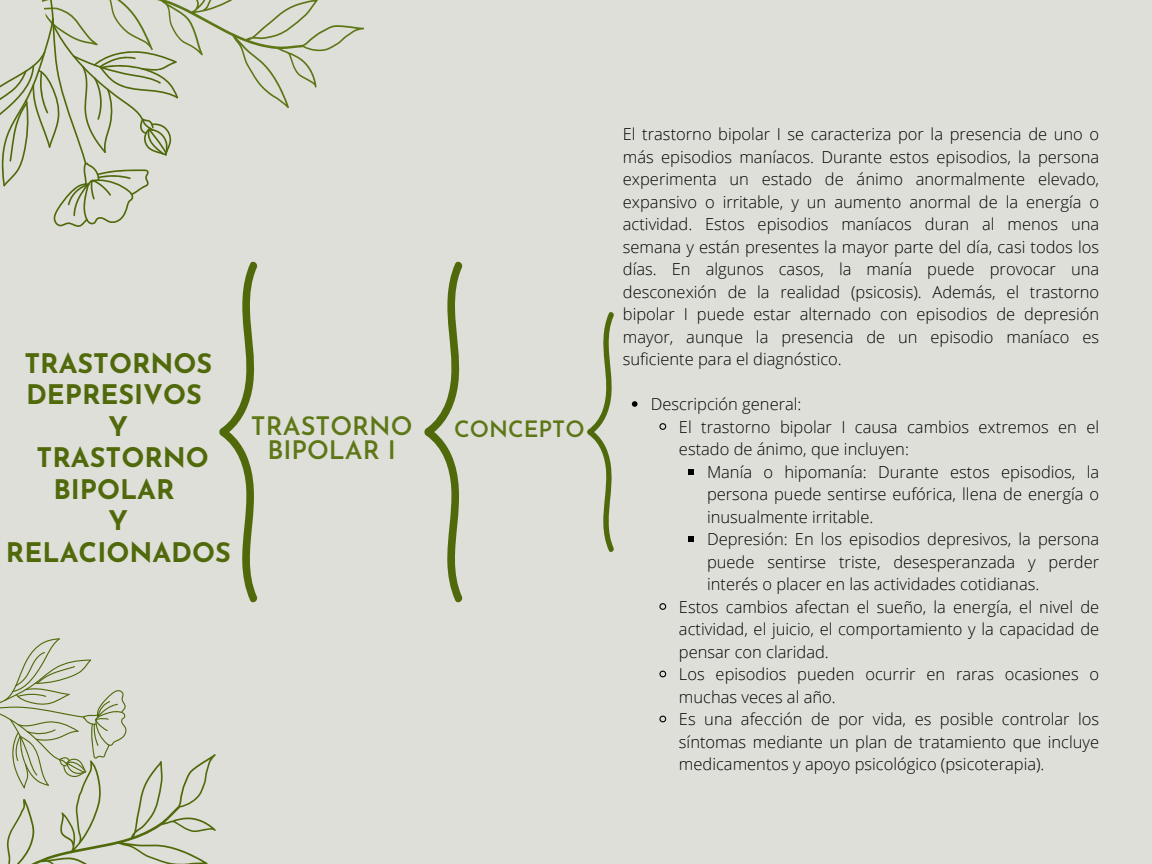
<style>
.page{position:relative;width:1152px;height:864px;background:#dedfd9}
.page>*{position:absolute;margin:0;border:0;box-sizing:border-box;transform-origin:0 0}
.t1{font:700 27px/31.5px "Josefin Sans";color:#50690b;text-align:center}
.t2{font:600 25.5px/24.8px "Josefin Sans";color:#5d7616;text-align:center}
.t3{font:600 22.5px "Josefin Sans";color:#5d7616}
.t4{font:300 16.5px/22.5px "Open Sans";color:#000;text-align:justify}
</style>
<div class="page">
<svg style="left:7px;top:754px;width:209px;height:110px"></svg>
<svg style="left:178px;top:0;width:186px;height:108px"></svg>
<svg style="left:0;top:638px;width:127px;height:150px"></svg>
<svg style="left:0;top:0;width:178px;height:227px"></svg>
<svg style="left:632px;top:401px;width:6px;height:6px"></svg>
<svg style="left:659px;top:423px;width:8px;height:7px"></svg>
<svg style="left:688px;top:469px;width:6px;height:5px"></svg>
<svg style="left:688px;top:536px;width:6px;height:6px"></svg>
<svg style="left:659px;top:603px;width:8px;height:7px"></svg>
<svg style="left:659px;top:670px;width:8px;height:8px"></svg>
<svg style="left:659px;top:715px;width:8px;height:8px"></svg>
<svg style="left:219px;top:261px;width:39px;height:342px"></svg>
<svg style="left:587px;top:312px;width:27px;height:240px"></svg>
<svg style="left:424px;top:261px;width:39px;height:342px"></svg>
<p class="t1" style="left:6px;top:350px;width:226px">TRASTORNOS<br>DEPRESIVOS<br>Y<br>TRASTORNO<br>BIPOLAR<br>Y<br>RELACIONADOS</p>
<p class="t2" style="left:251px;top:416px;width:163px">TRASTORNO<br>BIPOLAR I</p>
<p class="t3" style="left:454px;top:420px;width:132px">CONCEPTO</p>
<p class="t4" style="left:623px;top:123px;width:478px">El trastorno bipolar I se caracteriza por la presencia de uno o más episodios maníacos. Durante estos episodios, la persona experimenta un estado de ánimo anormalmente elevado, expansivo o irritable, y un aumento anormal de la energía o actividad. Estos episodios maníacos duran al menos una semana y están presentes la mayor parte del día, casi todos los días. En algunos casos, la manía puede provocar una desconexión de la realidad (psicosis). Además, el trastorno bipolar I puede estar alternado con episodios de depresión mayor, aunque la presencia de un episodio maníaco es suficiente para el diagnóstico.</p>
<p class="t4" style="left:651px;top:393px;width:152px">Descripción general:</p>
<p class="t4" style="left:679px;top:415px;width:422px">El trastorno bipolar I causa cambios extremos en el estado de ánimo, que incluyen:</p>
<p class="t4" style="left:707px;top:460px;width:394px">Manía o hipomanía: Durante estos episodios, la persona puede sentirse eufórica, llena de energía o inusualmente irritable.</p>
<h1 class="t4" style="left:707px;top:528px;width:394px">Depresión: En los episodios depresivos, la persona puede sentirse triste, desesperanzada y perder interés o placer en las actividades cotidianas.</h1>
<h2 class="t4" style="left:679px;top:595px;width:422px">Estos cambios afectan el sueño, la energía, el nivel de actividad, el juicio, el comportamiento y la capacidad de pensar con claridad.</h2>
<h1 class="t4" style="left:679px;top:663px;width:422px">Los episodios pueden ocurrir en raras ocasiones o muchas veces al año.</h1>
<p class="t4" style="left:679px;top:708px;width:422px">Es una afección de por vida, es posible controlar los síntomas mediante un plan de tratamiento que incluye medicamentos y apoyo psicológico (psicoterapia).</p>
</div>
